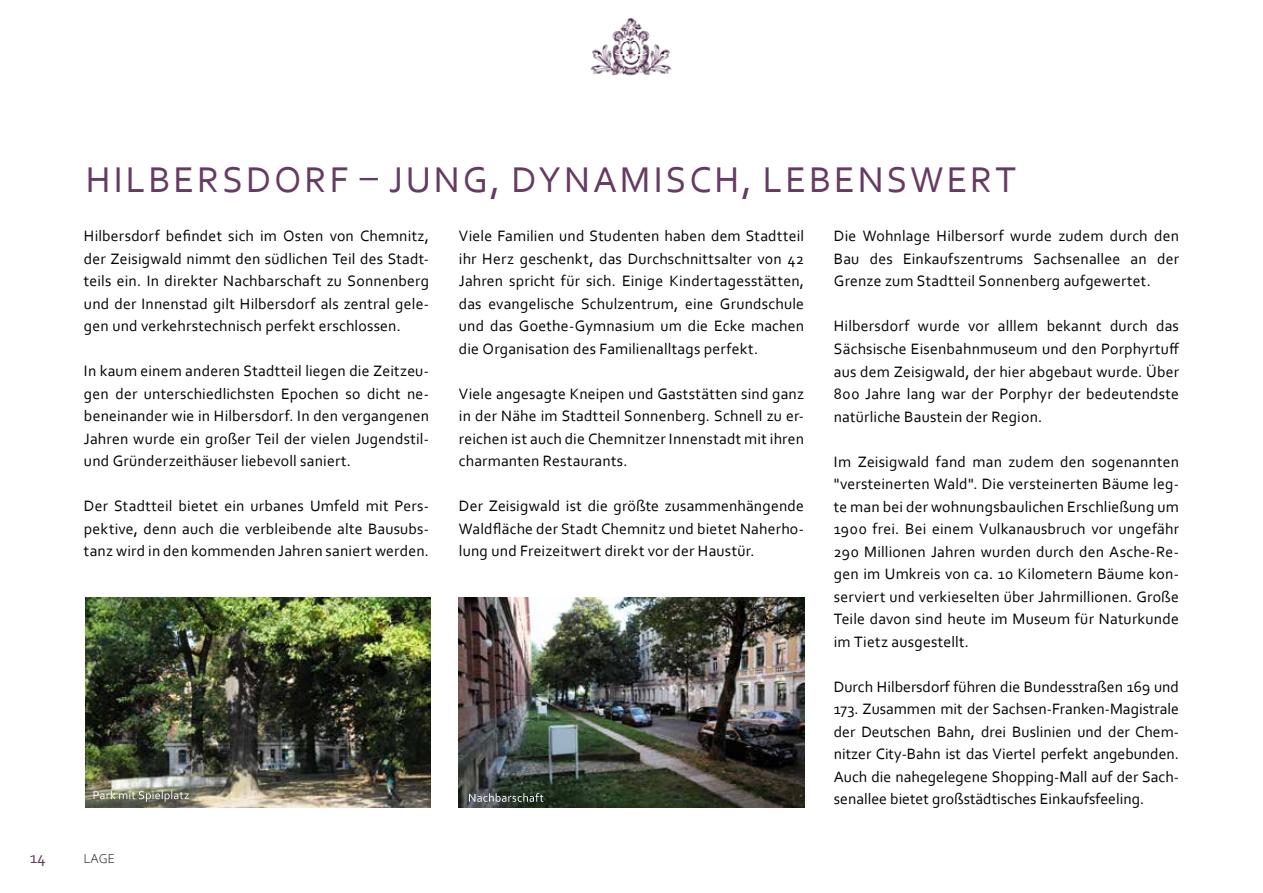
<style>
.page{position:relative;width:1263px;height:893px;background:#fff}
.page>*{position:absolute;margin:0;border:0;box-sizing:border-box;transform-origin:0 0}
.t1{font:37.5px "Corbel";letter-spacing:.08em;color:#663b62}
.t2{font:16.5px "Corbel";color:#663b62}
.t3{font:15.75px/22.5px "Corbel";letter-spacing:.01em;color:#000;text-align:justify}
.t4{font:300 13.5px "Corbel";color:#000}
</style>
<div class="page">
<img style="left:85px;top:597px;width:346px;height:211px">
<img style="left:459px;top:597px;width:345px;height:211px">
<img style="left:590px;top:18px;width:82px;height:58px">
<svg style="left:469px;top:793px;width:74px;height:9px"></svg>
<svg style="left:94px;top:791px;width:95px;height:11px"></svg>
<h1 class="t1" style="left:86px;top:156px;width:932px">HILBERSDORF – JUNG, DYNAMISCH, LEBENSWERT</h1>
<p class="t3" style="left:84px;top:224px;width:347px">Hilbersdorf befindet sich im Osten von Chemnitz, der Zeisigwald nimmt den südlichen Teil des Stadt&shy;teils ein. In direkter Nachbarschaft zu Sonnenberg und der Innenstad gilt Hilbersdorf als zentral gele&shy;gen und verkehrstechnisch perfekt erschlossen.</p>
<p class="t3" style="left:84px;top:359px;width:347px">In kaum einem anderen Stadtteil liegen die Zeitzeu&shy;gen der unterschiedlichsten Epochen so dicht ne&shy;beneinander wie in Hilbersdorf. In den vergangenen Jahren wurde ein großer Teil der vielen Jugendstil&shy;und Gründerzeithäuser liebevoll saniert.</p>
<p class="t3" style="left:84px;top:495px;width:347px">Der Stadtteil bietet ein urbanes Umfeld mit Pers&shy;pektive, denn auch die verbleibende alte Bausubs&shy;tanz wird in den kommenden Jahren saniert werden.</p>
<p class="t3" style="left:834px;top:225px;width:347px">Die Wohnlage Hilbersorf wurde zudem durch den Bau des Einkaufszentrums Sachsenallee an der Grenze zum Stadtteil Sonnenberg aufgewertet.</p>
<p class="t3" style="left:834px;top:315px;width:347px">Hilbersdorf wurde vor alllem bekannt durch das Sächsische Eisenbahnmuseum und den Porphyrtuff aus dem Zeisigwald, der hier abgebaut wurde. Über 800 Jahre lang war der Porphyr der bedeutendste natürliche Baustein der Region.</p>
<p class="t3" style="left:834px;top:450px;width:347px">Im Zeisigwald fand man zudem den sogenannten "versteinerten Wald". Die versteinerten Bäume leg&shy;te man bei der wohnungsbaulichen Erschließung um 1900 frei. Bei einem Vulkanausbruch vor ungefähr 290 Millionen Jahren wurden durch den Asche-Re&shy;gen im Umkreis von ca. 10 Kilometern Bäume kon&shy;serviert und verkieselten über Jahrmillionen. Große Teile davon sind heute im Museum für Naturkunde im Tietz ausgestellt.</p>
<p class="t3" style="left:834px;top:675px;width:347px">Durch Hilbersdorf führen die Bundesstraßen 169 und 173. Zusammen mit der Sachsen-Franken-Magistrale der Deutschen Bahn, drei Buslinien und der Chem&shy;nitzer City-Bahn ist das Viertel perfekt angebunden.<br>Auch die nahegelegene Shopping-Mall auf der Sach&shy;senallee bietet großstädtisches Einkaufsfeeling.</p>
<p class="t3" style="left:459px;top:225px;width:347px">Viele Familien und Studenten haben dem Stadtteil ihr Herz geschenkt, das Durchschnittsalter von 42<br>Jahren spricht für sich. Einige Kindertagesstätten, das evangelische Schulzentrum, eine Grundschule und das Goethe-Gymnasium um die Ecke machen die Organisation des Familienalltags perfekt.</p>
<p class="t3" style="left:459px;top:382px;width:347px">Viele angesagte Kneipen und Gaststätten sind ganz in der Nähe im Stadtteil Sonnenberg. Schnell zu er&shy;reichen ist auch die Chemnitzer Innenstadt mit ihren charmanten Restaurants.</p>
<p class="t3" style="left:459px;top:495px;width:347px">Der Zeisigwald ist die größte zusammenhängende Waldfläche der Stadt Chemnitz und bietet Naherho&shy;lung und Freizeitwert direkt vor der Haustür.</p>
<p class="t2" style="left:30px;top:847px;width:17px">14</p>
<p class="t4" style="left:84px;top:849px;width:33px">LAGE</p>
</div>
